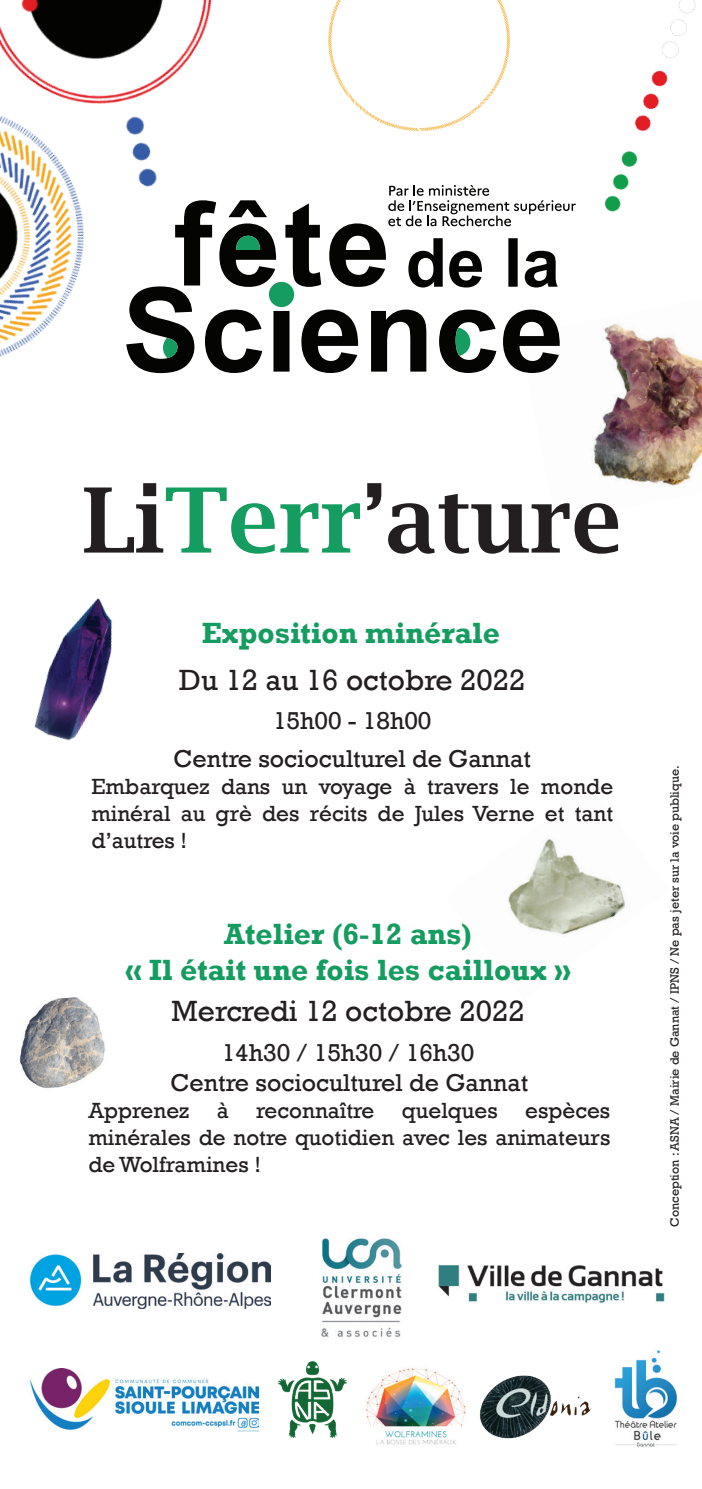
<style>
.page{position:relative;width:702px;height:1489px;background:#fff}
.page>*{position:absolute;margin:0;border:0;box-sizing:border-box;transform-origin:0 0}
.t1{font:600 90px "Lucida Bright";color:#231f20}
.t2{font:700 30px/36px "Rockwell";color:#159c60;text-align:center}
.t3{font:30px "Rockwell";color:#231f20}
.t4{font:25px "Rockwell";color:#231f20}
.t5{font:22.5px/27px "Rockwell";color:#231f20;text-align:justify}
.t6{font:12.5px "Rockwell";color:#231f20}
.s1{color:#159c60}
</style>
<div class="page">
<img style="left:321px;top:1238px;width:81px;height:99px">
<img style="left:31px;top:1253px;width:240px;height:55px">
<img style="left:19px;top:997px;width:86px;height:92px">
<img style="left:506px;top:838px;width:120px;height:97px">
<img style="left:593px;top:323px;width:109px;height:163px">
<svg style="left:459px;top:226px;width:101px;height:147px"></svg>
<svg style="left:459px;top:185px;width:25px;height:41px"></svg>
<svg style="left:459px;top:327px;width:11px;height:29px"></svg>
<img style="left:0;top:0;width:459px;height:374px">
<img style="left:484px;top:0;width:212px;height:265px">
<img style="left:292px;top:0;width:243px;height:169px">
<img style="left:278px;top:1361px;width:69px;height:77px">
<img style="left:366px;top:1368px;width:100px;height:77px">
<img style="left:479px;top:1375px;width:113px;height:64px">
<img style="left:614px;top:1350px;width:64px;height:97px">
<img style="left:438px;top:1265px;width:227px;height:38px">
<img style="left:31px;top:1368px;width:227px;height:63px">
<img style="left:34px;top:598px;width:78px;height:143px">
<h1 class="t1" style="left:82px;top:469px;width:541px">Li<span class="s1">Terr</span>’ature</h1>
<h2 class="t2" style="left:202px;top:615px;width:300px">Exposition minérale</h2>
<h2 class="t3" style="left:179px;top:662px;width:347px">Du 12 au 16 octobre 2022</h2>
<p class="t4" style="left:273px;top:706px;width:160px">15h00 - 18h00</p>
<p class="t4" style="left:173px;top:743px;width:359px">Centre socioculturel de Gannat</p>
<p class="t5" style="left:91px;top:773px;width:523px">Embarquez dans un voyage à travers le monde minéral au grè des récits de Jules Verne et tant d’autres !</p>
<h2 class="t2" style="left:125px;top:916px;width:446px">Atelier (6-12 ans)<br>« Il était une fois les cailloux »</h2>
<h2 class="t3" style="left:171px;top:993px;width:354px">Mercredi 12 octobre 2022</h2>
<p class="t4" style="left:222px;top:1037px;width:254px">14h30 / 15h30 / 16h30</p>
<p class="t4" style="left:170px;top:1068px;width:359px">Centre socioculturel de Gannat</p>
<p class="t5" style="left:88px;top:1097px;width:523px">Apprenez à reconnaître quelques espèces minérales de notre quotidien avec les animateurs de Wolframines !</p>
<p class="t6" style="left:667px;top:1226px;width:462px;rotate:-90deg">Conception : ASNA / Mairie de Gannat / IPNS / Ne pas jeter sur la voie publique.</p>
</div>
